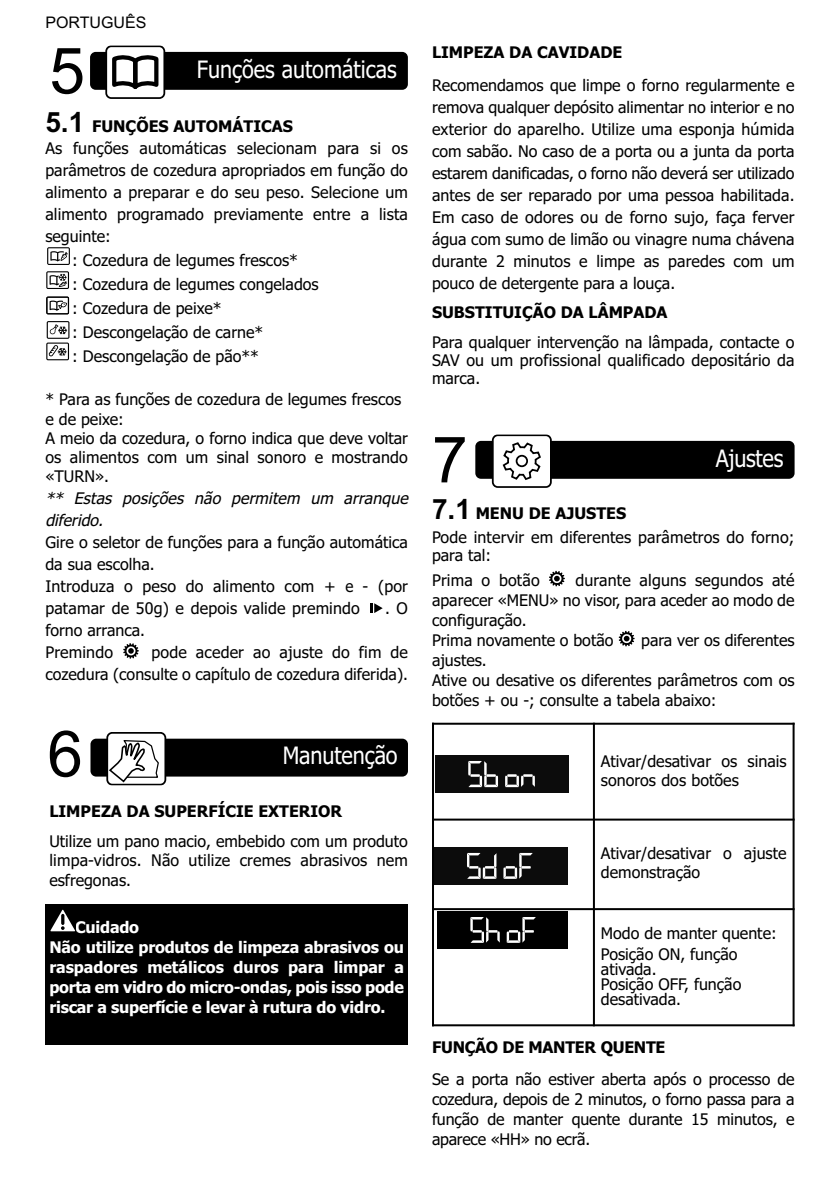
<style>
.page{position:relative;width:840px;height:1191px;background:#fff}
.page>*{position:absolute;margin:0;border:0;box-sizing:border-box;transform-origin:0 0}
.t1{font:64px "Arial";color:#000}
.t2{font:24px "Tahoma";color:#fff;scale:.9 1}
.t3{font:16px/22px "Tahoma";color:#000}
.t4{font:700 16px/20px "Tahoma";letter-spacing:-.015em;color:#fff}
.t5{font:700 16px "Tahoma";color:#000}
.t6{font:italic 16px/22px "Tahoma";color:#000}
.t7{font:16px "Arial";color:#000}
.s1{font-family:"Arial";font-weight:700;font-size:28px}
.s2{font-weight:700}
</style>
<div class="page">
<svg style="left:123px;top:643px;width:16px;height:15px"></svg>
<svg style="left:370px;top:603px;width:12px;height:10px"></svg>
<svg style="left:47px;top:344px;width:23px;height:17px"></svg>
<svg style="left:69px;top:322px;width:1px;height:16px"></svg>
<svg style="left:46px;top:321px;width:23px;height:39px"></svg>
<svg style="left:69px;top:298px;width:1px;height:15px"></svg>
<svg style="left:46px;top:296px;width:23px;height:18px"></svg>
<svg style="left:46px;top:271px;width:23px;height:18px"></svg>
<svg style="left:47px;top:247px;width:23px;height:18px"></svg>
<div style="left:90px;top:52px;width:317px;height:38px;background:#000;border-radius:6px"></div>
<div style="left:105px;top:45px;width:60px;height:54px;border:2px solid #000;border-radius:5px"></div>
<svg style="left:106px;top:46px;width:58px;height:52px"></svg>
<div style="left:90px;top:738px;width:318px;height:38px;background:#000;border-radius:6px"></div>
<svg style="left:106px;top:732px;width:60px;height:53px"></svg>
<div style="left:45px;top:904px;width:363px;height:140px;background:#000"></div>
<svg style="left:50px;top:931px;width:25px;height:1px"></svg>
<svg style="left:50px;top:909px;width:25px;height:22px"></svg>
<div style="left:434px;top:755px;width:134px;height:38px;background:#0c0c0c"></div>
<svg style="left:468px;top:761px;width:66px;height:26px"></svg>
<div style="left:434px;top:847px;width:133px;height:37px;background:#0c0c0c"></div>
<svg style="left:467px;top:853px;width:65px;height:26px"></svg>
<svg style="left:434px;top:910px;width:133px;height:39px"></svg>
<div style="left:437px;top:911px;width:130px;height:37px;background:#000"></div>
<svg style="left:470px;top:917px;width:65px;height:25px"></svg>
<hr style="left:432px;top:722px;width:2px;height:304px;background:#000">
<hr style="left:592px;top:722px;width:2px;height:304px;background:#000">
<hr style="left:792px;top:722px;width:2px;height:304px;background:#000">
<hr style="left:432px;top:722px;width:362px;height:2px;background:#000">
<hr style="left:432px;top:818px;width:362px;height:2px;background:#000">
<hr style="left:432px;top:908px;width:362px;height:2px;background:#000">
<hr style="left:432px;top:1024px;width:362px;height:2px;background:#000">
<div style="left:475px;top:441px;width:319px;height:38px;background:#000;border-radius:6px"></div>
<svg style="left:491px;top:434px;width:60px;height:54px"></svg>
<div style="left:516px;top:456px;width:11px;height:10px;background:#fff;border-radius:50%"></div>
<div style="left:515px;top:455px;width:12px;height:12px;border:2px solid #000;border-radius:50%"></div>
<svg style="left:618px;top:631px;width:16px;height:15px"></svg>
<svg style="left:549px;top:571px;width:15px;height:15px"></svg>
<p class="t7" style="left:45px;top:13px;width:103px">PORTUGUÊS</p>
<h1 class="t1" style="left:49px;top:34px;width:37px">5</h1>
<h2 class="t2" style="left:197px;top:56px;width:223px">Funções automáticas</h2>
<p class="t3" style="left:45px;top:116px;width:364px"><span class="s1">5.1</span> <span class="s2">FUNÇÕES AUTOMÁTICAS<br></span>As funções automáticas selecionam para si os parâmetros de cozedura apropriados em função do alimento a preparar e do seu peso. Selecione um alimento programado previamente entre a lista seguinte:</p>
<p class="t3" style="left:72px;top:249px;width:248px;line-height:24px">: Cozedura de legumes frescos*<br>: Cozedura de legumes congelados : Cozedura de peixe*<br>: Descongelação de carne*<br>: Descongelação de pão**</p>
<p class="t3" style="left:45px;top:390px;width:364px;line-height:19.2px">* Para as funções de cozedura de legumes frescos e de peixe:<br>A meio da cozedura, o forno indica que deve voltar os alimentos com um sinal sonoro e mostrando «TURN».</p>
<p class="t6" style="left:45px;top:488px;width:368px">** Estas posições não permitem um arranque diferido.</p>
<p class="t3" style="left:45px;top:532px;width:364px">Gire o seletor de funções para a função automática da sua escolha.<br>Introduza o peso do alimento com + e - (por patamar de 50g) e depois valide premindo</p>
<p class="t3" style="left:385px;top:598px;width:24px">. O</p>
<p class="t3" style="left:45px;top:620px;width:101px">forno arranca.<br>Premindo</p>
<p class="t3" style="left:45px;top:642px;width:364px;text-align:right">pode aceder ao ajuste do fim de<br>cozedura (consulte o capítulo de cozedura diferida).</p>
<h1 class="t1" style="left:47px;top:717px;width:37px">6</h1>
<h2 class="t2" style="left:282px;top:742px;width:129px">Manutenção</h2>
<p class="t5" style="left:49px;top:801px;width:294px">LIMPEZA DA SUPERFÍCIE EXTERIOR</p>
<p class="t3" style="left:49px;top:832px;width:360px;line-height:19.2px;text-align:justify">Utilize um pano macio, embebido com um produto limpa-vidros. Não utilize cremes abrasivos nem esfregonas.</p>
<p class="t4" style="left:49px;top:917px;width:356px;text-indent:26px">Cuidado<br>Não utilize produtos de limpeza abrasivos ou raspadores metálicos duros para limpar a porta em vidro do micro-ondas, pois isso pode riscar a superfície e levar à rutura do vidro.</p>
<p class="t5" style="left:432px;top:43px;width:192px">LIMPEZA DA CAVIDADE</p>
<p class="t3" style="left:432px;top:74px;width:364px;text-align:justify">Recomendamos que limpe o forno regularmente e remova qualquer depósito alimentar no interior e no exterior do aparelho. Utilize uma esponja húmida com sabão. No caso de a porta ou a junta da porta estarem danificadas, o forno não deverá ser utilizado antes de ser reparado por uma pessoa habilitada.<br>Em caso de odores ou de forno sujo, faça ferver água com sumo de limão ou vinagre numa chávena durante 2 minutos e limpe as paredes com um pouco de detergente para a louça.</p>
<p class="t5" style="left:432px;top:303px;width:237px">SUBSTITUIÇÃO DA LâMPADA</p>
<p class="t3" style="left:432px;top:333px;width:364px;line-height:18px;text-align:justify">Para qualquer intervenção na lâmpada, contacte o SAV ou um profissional qualificado depositário da marca.</p>
<h1 class="t1" style="left:432px;top:423px;width:37px">7</h1>
<h2 class="t2" style="left:715px;top:445px;width:77px">Ajustes</h2>
<p class="t3" style="left:432px;top:502px;width:364px;line-height:23.6px"><span class="s1">7.1</span> <span class="s2">MENU DE AJUSTES<br></span>Pode intervir em diferentes parâmetros do forno;</p>
<p class="t3" style="left:432px;top:542px;width:109px;line-height:25.6px">para tal:<br>Prima o botão</p>
<p class="t3" style="left:432px;top:571px;width:364px;line-height:20px;text-indent:143px">durante alguns segundos até aparecer «MENU» no visor, para aceder ao modo de configuração.<br>Prima novamente o botão</p>
<p class="t3" style="left:640px;top:630px;width:155px">para ver os diferentes</p>
<p class="t3" style="left:432px;top:651px;width:364px;line-height:20px">ajustes.<br>Ative ou desative os diferentes parâmetros com os botões + ou -; consulte a tabela abaixo:</p>
<p class="t3" style="left:600px;top:751px;width:187px;line-height:19.2px">Ativar/desativar os sinais sonoros dos botões</p>
<p class="t3" style="left:600px;top:844px;width:187px;line-height:19.2px">Ativar/desativar o ajuste demonstração</p>
<p class="t3" style="left:600px;top:923px;width:177px;line-height:20.6px">Modo de manter quente:<br>Posição ON, função</p>
<p class="t3" style="left:600px;top:961px;width:142px;line-height:15px">ativada.<br>Posição OFF, função desativada.</p>
<p class="t5" style="left:432px;top:1038px;width:235px">FUNÇÃO DE MANTER QUENTE</p>
<p class="t3" style="left:432px;top:1069px;width:364px;line-height:20px;text-align:justify">Se a porta não estiver aberta após o processo de cozedura, depois de 2 minutos, o forno passa para a função de manter quente durante 15 minutos, e aparece «HH» no ecrã.</p>
</div>
